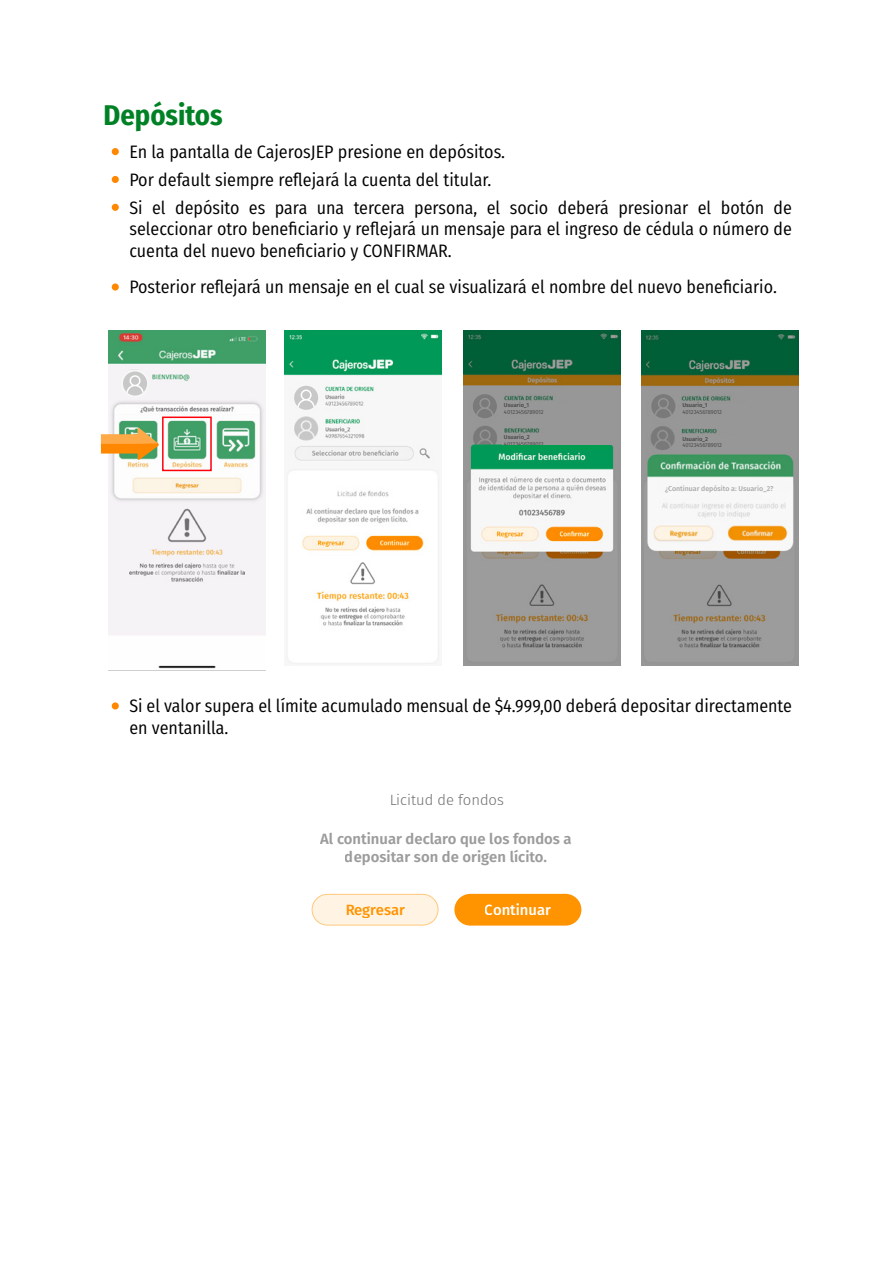
<style>
.page{position:relative;width:893px;height:1263px;background:#fff}
.page>*{position:absolute;margin:0;border:0;box-sizing:border-box;transform-origin:0 0}
.t1{font:700 28.5px "Fira Sans Condensed";color:#008125}
.t2{font:18px/27.9px "Fira Sans Condensed";color:#000}
.t3{font:600 14.85px/17.9px "Fira Sans";color:#9c9c9c;text-align:center}
.t4{font:300 14.85px "Fira Sans";color:#717171}
.t5{font:500 14.85px "Fira Sans";color:#fff}
.t6{font:500 14.85px "Fira Sans";color:#ff9300}
.t7{font:500 7.05px "Fira Sans";color:#a9a9ab}
.t8{font:5.7px "Fira Sans";letter-spacing:-.005em;color:#454545}
.t9{font:500 5.7px "Fira Sans";color:#454545}
</style>
<div class="page">
<div style="left:112px;top:148px;width:7px;height:7px;background:#f80;border-radius:50%"></div>
<div style="left:112px;top:176px;width:7px;height:7px;background:#f80;border-radius:50%"></div>
<div style="left:112px;top:204px;width:7px;height:7px;background:#f80;border-radius:50%"></div>
<div style="left:112px;top:702px;width:7px;height:7px;background:#f80;border-radius:50%"></div>
<div style="left:112px;top:283px;width:7px;height:8px;background:#f80;border-radius:50%"></div>
<img style="left:463px;top:331px;width:157px;height:334px">
<img style="left:641px;top:331px;width:157px;height:334px">
<img style="left:284px;top:331px;width:158px;height:333px">
<svg style="left:312px;top:894px;width:127px;height:31px;background:#fff2df"></svg>
<div style="left:454px;top:894px;width:127px;height:31px;background:#ff9300;border-radius:16px"></div>
<img style="left:108px;top:331px;width:157px;height:338px">
<div style="left:162px;top:416px;width:50px;height:55px;border:2px solid #fd0009"></div>
<svg style="left:101px;top:427px;width:58px;height:33px;background:#d2ad5e"></svg>
<div style="left:292px;top:383px;width:28px;height:29px;background:#f7f7f7;border-radius:50%"></div>
<div style="left:294px;top:386px;width:24px;height:24px;background:#c8c8c8;border-radius:50%"></div>
<svg style="left:298px;top:389px;width:17px;height:18px"></svg>
<div style="left:121px;top:369px;width:28px;height:29px;background:#f7f7f7;border-radius:50%"></div>
<div style="left:123px;top:371px;width:24px;height:24px;background:#c8c8c8;border-radius:50%"></div>
<svg style="left:126px;top:375px;width:18px;height:17px"></svg>
<div style="left:471px;top:392px;width:28px;height:28px;background:#979797;border-radius:50%"></div>
<div style="left:473px;top:394px;width:24px;height:24px;background:#7a7a7a;border-radius:50%"></div>
<svg style="left:476px;top:398px;width:17px;height:18px"></svg>
<div style="left:649px;top:392px;width:29px;height:28px;background:#979797;border-radius:50%"></div>
<div style="left:651px;top:394px;width:24px;height:24px;background:#7a7a7a;border-radius:50%"></div>
<svg style="left:655px;top:398px;width:17px;height:18px"></svg>
<div style="left:502px;top:403px;width:68px;height:13px;background:#979797"></div>
<div style="left:502px;top:434px;width:109px;height:11px;background:#979797"></div>
<div style="left:680px;top:403px;width:69px;height:13px;background:#979797"></div>
<div style="left:680px;top:435px;width:109px;height:15px;background:#979797"></div>
<div style="left:502px;top:445px;width:104px;height:5px;background:#009d51"></div>
<div style="left:658px;top:481px;width:130px;height:12px;background:#f7f7f7"></div>
<div style="left:688px;top:491px;width:72px;height:8px;background:#f7f7f7"></div>
<h1 class="t1" style="left:103px;top:91px;width:121px">Depósitos</h1>
<p class="t2" style="left:129px;top:137px;width:664px">En la pantalla de CajerosJEP presione en depósitos.<br>Por default siempre reflejará la cuenta del titular.<br>Si el depósito es para una tercera persona, el socio deberá presionar el botón de</p>
<p class="t2" style="left:129px;top:218px;width:664px;line-height:21.6px">seleccionar otro beneficiario y reflejará un mensaje para el ingreso de cédula o número de cuenta del nuevo beneficiario y CONFIRMAR.</p>
<p class="t2" style="left:129px;top:273px;width:649px">Posterior reflejará un mensaje en el cual se visualizará el nombre del nuevo beneficiario.</p>
<p class="t9" style="left:504px;top:401px;width:26px">Usuario_1</p>
<p class="t8" style="left:504px;top:408px;width:41px">40123456789012</p>
<p class="t8" style="left:504px;top:440px;width:41px">40123456789012</p>
<p class="t9" style="left:504px;top:433px;width:27px">Usuario_2</p>
<p class="t9" style="left:682px;top:401px;width:26px">Usuario_1</p>
<p class="t8" style="left:682px;top:408px;width:41px">40123456789012</p>
<p class="t8" style="left:682px;top:441px;width:41px">40123456789012</p>
<p class="t9" style="left:682px;top:434px;width:27px">Usuario_2</p>
<p class="t7" style="left:665px;top:483px;width:110px">¿Continuar depósito a: Usuario_2?</p>
<p class="t2" style="left:129px;top:695px;width:664px;line-height:21.6px">Si el valor supera el límite acumulado mensual de $4.999,00 deberá depositar directamente en ventanilla.</p>
<p class="t4" style="left:389px;top:789px;width:116px">Licitud de fondos</p>
<p class="t3" style="left:320px;top:829px;width:253px">Al continuar declaro que los fondos a depositar son de origen lícito.</p>
<p class="t6" style="left:345px;top:897px;width:61px">Regresar</p>
<p class="t5" style="left:485px;top:897px;width:68px">Continuar</p>
</div>
